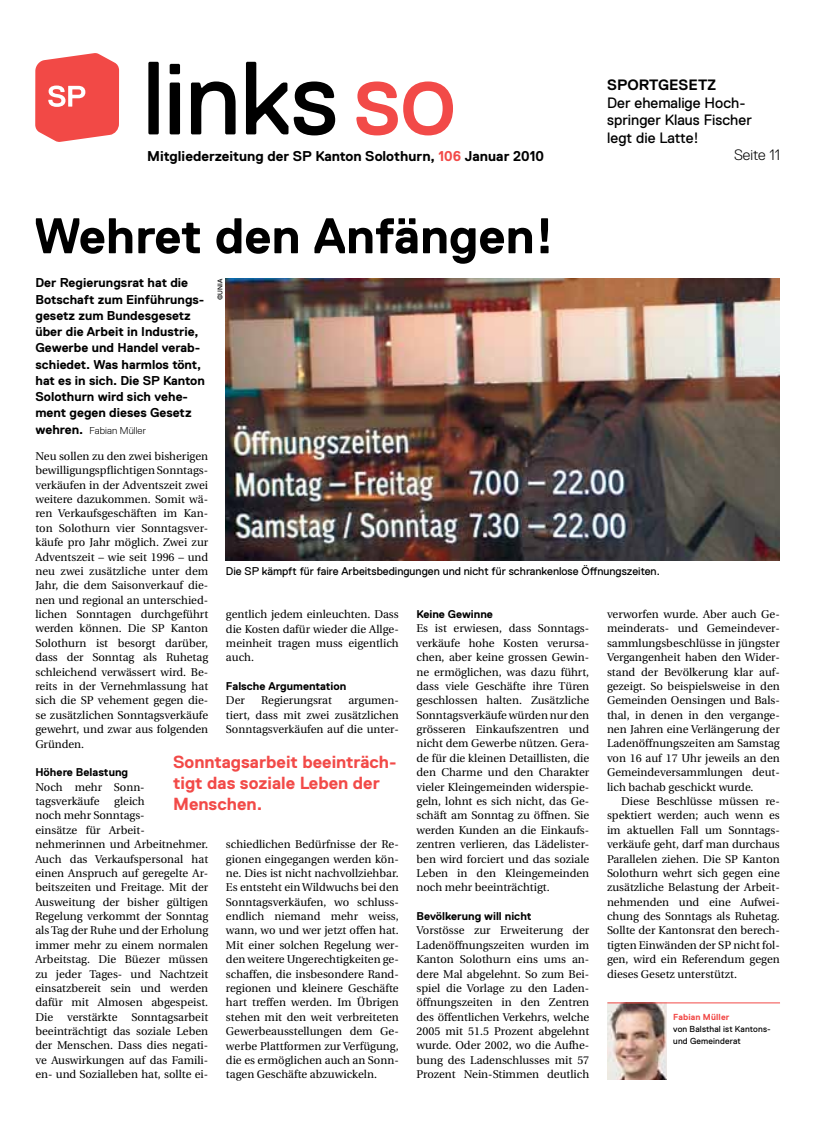
<style>
.page{position:relative;width:833px;height:1134px;background:#fff}
.page>*{position:absolute;margin:0;border:0;box-sizing:border-box;transform-origin:0 0}
.t1{font:103.75px "Replica";letter-spacing:-.01em;color:#000}
.t2{font:700 50px "Replica";color:#000}
.t3{font:700 17.5px/21px "Replica";color:#f24a48}
.t4{font:15px/17.5px "Replica";color:#000}
.t5{font:700 15px "Replica";color:#000}
.t6{font:300 15px "Replica";color:#000}
.t7{font:700 14.25px "Replica";color:#000}
.t8{font:700 12.75px/16.2px "Replica";color:#000}
.t9{font:11.25px/14.4px "Utopia";color:#000;text-align:justify}
.t10{font:11.25px "Replica";color:#000}
.t11{font:700 11.25px "Replica";color:#000}
.t12{font:300 10px "Replica";letter-spacing:.01em;color:#000}
.t13{font:8.75px/11.9px "Replica";letter-spacing:.015em;color:#000}
.t14{font:700 8.75px "Replica";letter-spacing:.015em;color:#f24a48}
.t15{font:6.88px "Replica";color:#000}
.s1{color:#f24a48}
.s2{font-weight:700;font-size:12.75px}
</style>
<div class="page">
<img style="left:607px;top:1004px;width:59px;height:76px">
<hr style="left:607px;top:1003px;width:173px;height:1px;background:#f24a48">
<svg style="left:35px;top:53px;width:84px;height:89px;background:#f46664"></svg>
<img style="left:226px;top:279px;width:554px;height:282px">
<h1 class="t1" style="left:142px;top:41px;width:315px">links<span class="s1">so</span></h1>
<p class="t7" style="left:147px;top:148px;width:398px">Mitgliederzeitung der SP Kanton Solothurn, <span class="s1">106</span> Januar 2010</p>
<h2 class="t2" style="left:34px;top:208px;width:522px">Wehret den Anfängen!</h2>
<p class="t8" style="left:35px;top:275px;width:171px">Der Regierungsrat hat die<br>Botschaft zum Einführungs&shy;gesetz zum Bundesgesetz über die Arbeit in Industrie,<br>Gewerbe und Handel verab&shy;schiedet. Was harmlos tönt, hat es in sich. Die SP Kanton<br>Solothurn wird sich vehe&shy;ment gegen dieses Gesetz</p>
<p class="t12" style="left:35px;top:425px;width:112px"><span class="s2">wehren.</span> Fabian Müller</p>
<p class="t15" style="left:216px;top:300px;width:23px;rotate:-90deg">©UNIA</p>
<h3 class="t5" style="left:607px;top:77px;width:62px">Sportgese</h3>
<h3 class="t5" style="left:698px;top:77px;width:20px">tz</h3>
<h3 class="t4" style="left:607px;top:94px;width:146px">Der ehemalige Hoch&shy;springer Klaus Fischer legt die Latte!</h3>
<h3 class="t6" style="left:734px;top:147px;width:47px">Seite 11</h3>
<p class="t9" style="left:35px;top:449px;width:174px;text-align:left">Neu sollen zu den zwei bisherigen bewilligungspflichtigen Sonntags&shy;verkäufen in der Adventszeit zwei weitere dazukommen. Somit wä&shy;ren Verkaufsgeschäften im Kan&shy;ton Solothurn vier Sonntagsver&shy;käufe pro Jahr möglich. Zwei zur<br>Adventszeit – wie seit 1996 – und neu zwei zusätzliche unter dem<br>Jahr, die dem Saisonverkauf die&shy;nen und regional an unterschied&shy;lichen Sonntagen durchgeführt werden können. Die SP Kanton<br>Solothurn ist besorgt darüber, dass der Sonntag als Ruhetag schleichend verwässert wird. Be&shy;reits in der Vernehmlassung hat sich die SP vehement gegen die&shy;se zusätzlichen Sonntagsverkäufe gewehrt, und zwar aus folgenden<br>Gründen.</p>
<p class="t11" style="left:35px;top:766px;width:94px">Höhere Belastung</p>
<p class="t9" style="left:35px;top:780px;width:111px">Noch mehr Sonn&shy;tagsverkäufe</p>
<p class="t10" style="left:226px;top:565px;width:435px">Die SP kämpft für faire Arbeitsbedingungen und nicht für schrankenlose Öffnungszeiten.</p>
<p class="t9" style="left:607px;top:607px;width:174px;text-align:left">verworfen wurde. Aber auch Ge&shy;meinderats- und Gemeindever&shy;sammlungsbeschlüsse in jüngster<br>Vergangenheit haben den Wider&shy;stand der Bevölkerung klar auf&shy;gezeigt. So beispielsweise in den<br>Gemeinden Oensingen und Bals&shy;thal, in denen in den vergange&shy;nen Jahren eine Verlängerung der<br>Ladenöffnungszeiten am Samstag von 16 auf 17 Uhr jeweils an den<br>Gemeindeversammlungen deut&shy;lich bachab geschickt wurde.</p>
<p class="t9" style="left:607px;top:794px;width:174px;text-indent:14px">Diese Beschlüsse müssen re&shy;spektiert werden; auch wenn es im aktuellen Fall um Sonntags&shy;verkäufe geht, darf man durchaus Parallelen ziehen. Die SP Kanton Solothurn wehrt sich gegen eine zusätzliche Belastung der Arbeit&shy;nehmenden und eine Aufwei&shy;chung des Sonntags als Ruhetag.<br>Sollte der Kantonsrat den berech&shy;tigten Einwänden der SP nicht fol&shy;gen, wird ein Referendum gegen dieses Gesetz unterstützt.</p>
<p class="t9" style="left:226px;top:607px;width:174px">gentlich jedem einleuchten. Dass die Kosten dafür wieder die Allge&shy;meinheit tragen muss eigentlich auch.</p>
<p class="t11" style="left:226px;top:680px;width:122px">Falsche Argumentation</p>
<p class="t9" style="left:226px;top:694px;width:20px">Der</p>
<p class="t9" style="left:261px;top:694px;width:72px">Regierungsrat</p>
<p class="t11" style="left:416px;top:608px;width:78px">Keine Gewinne</p>
<p class="t9" style="left:416px;top:622px;width:174px">Es ist erwiesen, dass Sonntags&shy;verkäufe hohe Kosten verursa&shy;chen, aber keine grossen Gewin&shy;ne ermöglichen, was dazu führt, dass viele Geschäfte ihre Türen geschlossen halten. Zusätzliche Sonntagsverkäufe würden nur den grösseren Einkaufszentren und nicht dem Gewerbe nützen. Gera&shy;de für die kleinen Detaillisten, die den Charme und den Charakter vieler Kleingemeinden widerspie&shy;geln, lohnt es sich nicht, das Ge&shy;schäft am Sonntag zu öffnen. Sie werden Kunden an die Einkaufs&shy;zentren verlieren, das Lädelister&shy;ben wird forciert und das soziale Leben in den Kleingemeinden noch mehr beeinträchtigt.</p>
<p class="t11" style="left:416px;top:910px;width:117px">Bevölkerung will nicht</p>
<p class="t9" style="left:416px;top:924px;width:174px">Vorstösse zur Erweiterung der Ladenöffnungszeiten wurden im Kanton Solothurn eins ums an&shy;dere Mal abgelehnt. So zum Bei&shy;spiel die Vorlage zu den Laden&shy;öffnungszeiten in den Zentren des öffentlichen Verkehrs, welche 2005 mit 51.5 Prozent abgelehnt wurde. Oder 2002, wo die Aufhe&shy;bung des Ladenschlusses mit 57<br>Prozent Nein-Stimmen deutlich</p>
<p class="t9" style="left:226px;top:694px;width:174px;text-indent:122px">argumen&shy;tiert, dass mit zwei zusätzlichen Sonntagsverkäufen auf die unter-</p>
<h3 class="t3" style="left:173px;top:752px;width:225px">Sonntagsarbeit beeinträch&shy;tigt das soziale Leben der<br>Menschen.</h3>
<p class="t9" style="left:35px;top:794px;width:174px;text-align:left;text-indent:79px">gleich<br>noch mehr Sonntags-<br>einsätze für Arbeit&shy;nehmerinnen und Arbeitnehmer.<br>Auch das Verkaufspersonal hat einen Anspruch auf geregelte Ar&shy;beitszeiten und Freitage. Mit der<br>Ausweitung der bisher gültigen<br>Regelung verkommt der Sonntag als Tag der Ruhe und der Erholung immer mehr zu einem normalen<br>Arbeitstag. Die Büezer müssen zu jeder Tages- und Nachtzeit einsatzbereit sein und werden dafür mit Almosen abgespeist.<br>Die verstärkte Sonntagsarbeit beeinträchtigt das soziale Leben der Menschen. Dass dies negati&shy;ve Auswirkungen auf das Famili&shy;en- und Sozialleben hat, sollte ei-</p>
<p class="t9" style="left:226px;top:837px;width:174px">schiedlichen Bedürfnisse der Re&shy;gionen eingegangen werden kön&shy;ne. Dies ist nicht nachvollziehbar.<br>Es entsteht ein Wildwuchs bei den Sonntagsverkäufen, wo schluss&shy;endlich niemand mehr weiss, wann, wo und wer jetzt offen hat.<br>Mit einer solchen Regelung wer&shy;den weitere Ungerechtigkeiten ge&shy;schaffen, die insbesondere Rand&shy;regionen und kleinere Geschäfte hart treffen werden. Im Übrigen stehen mit den weit verbreiteten Gewerbeausstellungen dem Ge&shy;werbe Plattformen zur Verfügung, die es ermöglichen auch an Sonn&shy;tagen Geschäfte abzuwickeln.</p>
<p class="t14" style="left:673px;top:1012px;width:58px">Fabian Müller</p>
<p class="t13" style="left:673px;top:1023px;width:99px">von Balsthal ist Kantons&shy;und Gemeinderat</p>
</div>
